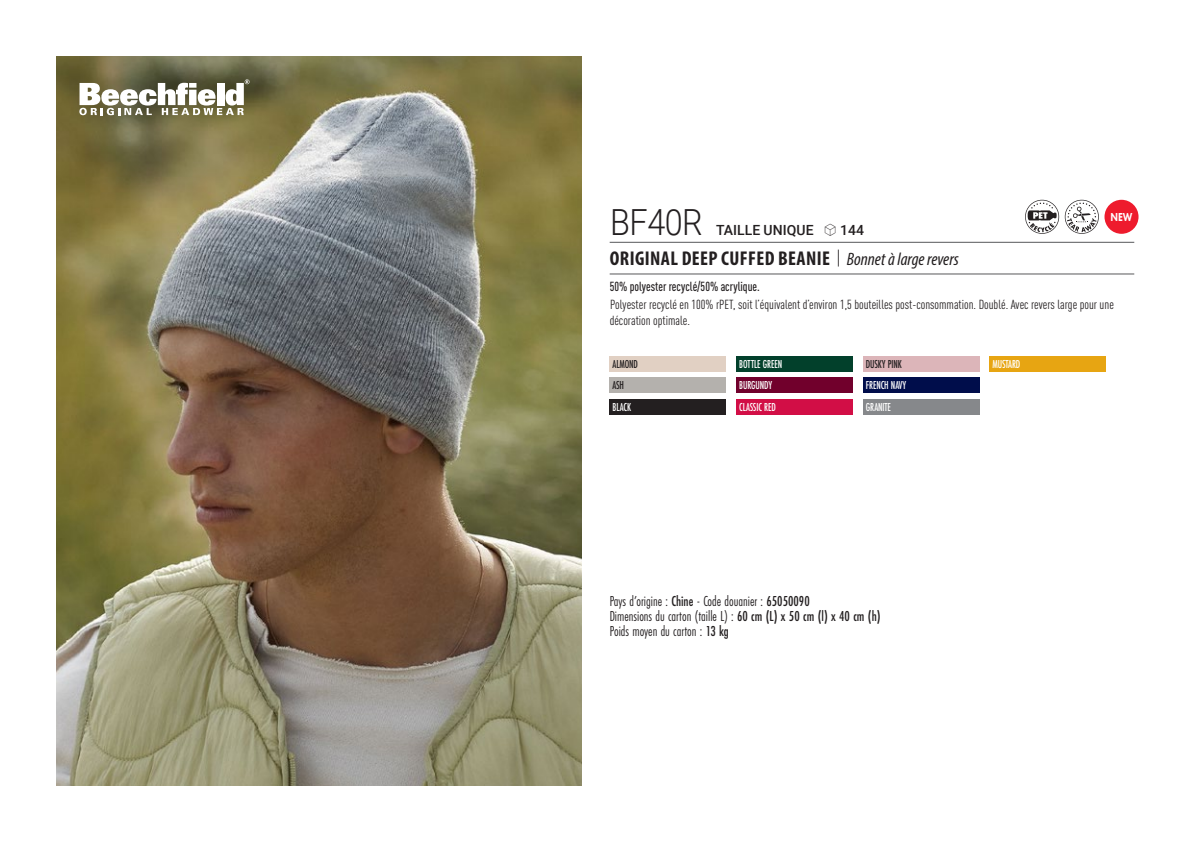
<style>
.page{position:relative;width:1191px;height:842px;background:#fff}
.page>*{position:absolute;margin:0;border:0;box-sizing:border-box;transform-origin:0 0}
.t1{font:300 36px "Roboto";letter-spacing:-.015em;color:#231f20;scale:.9 1}
.t2{font:700 condensed 20px "Myriad Pro";letter-spacing:.02em;color:#231f20}
.t3{font:15px "Futura PT Cond";color:#231f20;scale:.95 1}
.t4{font:500 14px "Roboto";letter-spacing:.005em;color:#231f20}
.t5{font:condensed 13px/16px "DIN Pro";color:#231f20}
.grammage_2020{font:500 condensed 13px "DIN Pro";color:#231f20;scale:.95 1}
.Coloris_nuancier_bla{font:500 12px "Futura PT Cond";letter-spacing:-.01em;color:#fff;scale:.9 1}
.Coloris_nuancier{font:500 12px "Futura PT Cond";letter-spacing:-.01em;color:#231f20;scale:.9 1}
.Coloris_nuancier_bla-2{font:500 12px "Futura PT Cond";letter-spacing:-.01em;color:#231f20;scale:.9 1}
.nuancier_bloc_packsh{font:800 12px "Futura PT";color:#fff;scale:.8 1}
.s1{font-family:"Linotype Shapeshifter";font-weight:400;font-size:16px}
.s2{font-family:"Roboto Condensed";font-weight:300;font-stretch:normal}
.s3{font-family:"Myriad Variable Concept";font-weight:400;font-style:italic;font-stretch:normal;font-size:18px}
.s4{font-weight:500}
</style>
<div class="page">
<img style="left:57px;top:57px;width:524px;height:728px">
<svg style="left:79px;top:79px;width:170px;height:36px"></svg>
<div style="left:609px;top:356px;width:117px;height:16px;background:#e1d0c3"></div>
<div style="left:609px;top:378px;width:117px;height:15px;background:#b4b1ad"></div>
<div style="left:609px;top:399px;width:117px;height:16px;background:#231f20"></div>
<div style="left:736px;top:356px;width:116px;height:16px;background:#02402b"></div>
<div style="left:736px;top:378px;width:116px;height:15px;background:#71002c"></div>
<div style="left:736px;top:399px;width:116px;height:16px;background:#d20e46"></div>
<div style="left:863px;top:356px;width:116px;height:16px;background:#dcb5b9"></div>
<div style="left:863px;top:378px;width:116px;height:15px;background:#000d4b"></div>
<div style="left:863px;top:399px;width:116px;height:16px;background:#86888b"></div>
<div style="left:989px;top:356px;width:116px;height:16px;background:#e7a512"></div>
<svg style="left:1025px;top:200px;width:73px;height:34px"></svg>
<div style="left:1104px;top:200px;width:34px;height:34px;background:#ee1b2d;border-radius:50%"></div>
<hr style="left:609px;top:242px;width:525px;height:1px;background:#57585a">
<hr style="left:609px;top:274px;width:525px;height:1px;background:#57585a">
<p class="t1" style="left:610px;top:197px;width:104px">BF40R</p>
<p class="nuancier_bloc_packsh" style="left:1110px;top:210px;width:29px">NEW</p>
<p class="t4" style="left:716px;top:220px;width:150px">TAILLE UNIQUE <span class="s1">S</span> 144</p>
<p class="t2" style="left:610px;top:246px;width:350px">ORIGINAL DEEP CUFFED BEANIE <span class="s2">|</span> <span class="s3">Bonnet à large revers</span></p>
<p class="grammage_2020" style="left:609px;top:277px;width:159px">50% polyester recyclé/50% acrylique.</p>
<p class="t5" style="left:609px;top:296px;width:506px">Polyester recyclé en 100% rPET, soit l’équivalent d’environ 1,5 bouteilles post-consommation. Doublé. Avec revers large pour une décoration optimale.</p>
<p class="Coloris_nuancier_bla-2" style="left:612px;top:357px;width:30px">ALMOND</p>
<p class="Coloris_nuancier" style="left:612px;top:378px;width:14px">ASH</p>
<p class="Coloris_nuancier_bla" style="left:612px;top:400px;width:22px">BLACK</p>
<p class="Coloris_nuancier_bla" style="left:739px;top:357px;width:49px">BOTTLE GREEN</p>
<p class="Coloris_nuancier_bla" style="left:739px;top:378px;width:38px">BURGUNDY</p>
<p class="Coloris_nuancier_bla" style="left:739px;top:400px;width:42px">CLASSIC RED</p>
<p class="Coloris_nuancier" style="left:866px;top:357px;width:41px">DUSKY PINK</p>
<p class="Coloris_nuancier_bla" style="left:866px;top:378px;width:46px">FRENCH NAVY</p>
<p class="Coloris_nuancier_bla" style="left:866px;top:400px;width:29px">GRANITE</p>
<p class="t3" style="left:609px;top:592px;width:212px">Pays d’origine : <span class="s4">Chine</span> - Code douanier : <span class="s4">65050090</span></p>
<p class="t3" style="left:609px;top:607px;width:287px">Dimensions du carton (taille L) : <span class="s4">60 cm (L) x 50 cm (l) x 40 cm (h)</span></p>
<p class="t3" style="left:609px;top:622px;width:127px">Poids moyen du carton : <span class="s4">13 kg</span></p>
<p class="Coloris_nuancier_bla" style="left:992px;top:357px;width:33px">MUSTARD</p>
</div>
